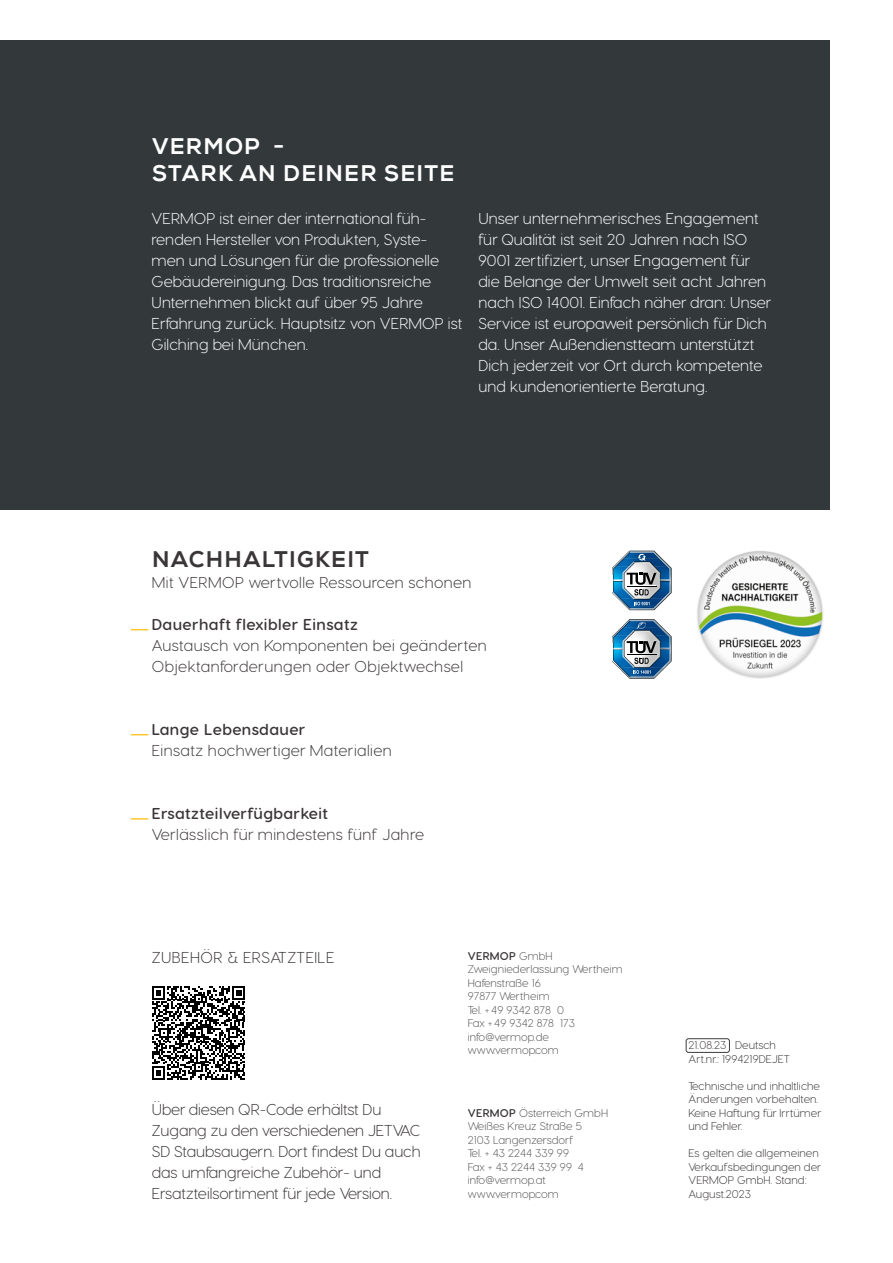
<style>
.page{position:relative;width:893px;height:1263px;background:#fff}
.page>*{position:absolute;margin:0;border:0;box-sizing:border-box;transform-origin:0 0}
.t1{font:22.5px/27px "Nexa X Bold";letter-spacing:.055em;color:#fff}
.t2{font:22.5px "Nexa X Bold";letter-spacing:.055em;color:#3a3536}
.t3{font:300 15.75px/21px "Visby Round CF";letter-spacing:.01em;color:#fff}
.t4{font:300 15.75px/21px "Visby Round CF";letter-spacing:.01em;color:#3a3536}
.t5{font:300 15.75px "Visby Round CF";letter-spacing:.03em;color:#3a3536}
.t6{font:600 15.75px "Visby Round CF";letter-spacing:.03em;color:#3a3536}
.t7{font:300 11.25px/13.5px "Visby Round CF";letter-spacing:.01em;color:#555454}
.t8{font:300 11.25px/13.5px "Visby Round CF";letter-spacing:.01em;color:#3a3536}
.s1{font-weight:600;color:#3a3536}
</style>
<div class="page">
<div style="left:0;top:40px;width:829px;height:470px;background:#33393b"></div>
<svg style="left:612px;top:551px;width:59px;height:59px"></svg>
<svg style="left:612px;top:619px;width:59px;height:60px"></svg>
<svg style="left:131px;top:629px;width:17px;height:1px"></svg>
<svg style="left:131px;top:734px;width:17px;height:1px"></svg>
<svg style="left:131px;top:818px;width:17px;height:2px"></svg>
<img style="left:697px;top:551px;width:126px;height:128px">
<div style="left:686px;top:1038px;width:44px;height:15px;border:1px solid #3c3c3b;border-radius:2px"></div>
<svg style="left:152px;top:986px;width:93px;height:94px"></svg>
<h1 class="t1" style="left:152px;top:133px;width:304px">VERMOP -<br>STARK AN DEINER SEITE</h1>
<p class="t3" style="left:151px;top:208px;width:312px">VERMOP ist einer der international füh&shy;renden Hersteller von Produkten, Syste&shy;men und Lösungen für die professionelle Gebäudereinigung. Das traditionsreiche Unternehmen blickt auf über 95 Jahre Erfahrung zurück. Hauptsitz von VERMOP ist Gilching bei München.</p>
<p class="t3" style="left:478px;top:208px;width:295px">Unser unternehmerisches Engagement für Qualität ist seit 20 Jahren nach ISO 9001 zertifiziert, unser Engagement für die Belange der Umwelt seit acht Jahren nach ISO 14001. Einfach näher dran: Unser Service ist europaweit persönlich für Dich da. Unser Außendienstteam unterstützt Dich jederzeit vor Ort durch kompetente und kundenorientierte Beratung.</p>
<h1 class="t2" style="left:152px;top:546px;width:219px">NACHHALTIGKEIT</h1>
<p class="t5" style="left:152px;top:573px;width:321px">Mit VERMOP wertvolle Ressourcen schonen</p>
<p class="t6" style="left:152px;top:615px;width:208px">Dauerhaft flexibler Einsatz</p>
<p class="t4" style="left:152px;top:635px;width:336px">Austausch von Komponenten bei geänderten<br>Objektanforderungen oder Objektwechsel</p>
<p class="t6" style="left:152px;top:720px;width:155px">Lange Lebensdauer</p>
<p class="t5" style="left:152px;top:741px;width:241px">Einsatz hochwertiger Materialien</p>
<p class="t6" style="left:152px;top:804px;width:178px">Ersatzteilverfügbarkeit</p>
<p class="t5" style="left:152px;top:825px;width:274px">Verlässlich für mindestens fünf Jahre</p>
<p class="t5" style="left:152px;top:948px;width:184px">ZUBEHÖR &amp; ERSATZTEILE</p>
<p class="t4" style="left:152px;top:1099px;width:270px">Über diesen QR-Code erhältst Du Zugang zu den verschiedenen JETVAC SD Staubsaugern. Dort findest Du auch das umfangreiche Zubehör- und Ersatzteilsortiment für jede Version.</p>
<p class="t7" style="left:468px;top:949px;width:156px"><span class="s1">VERMOP</span> GmbH<br>Zweigniederlassung Wertheim<br>Hafenstraße 16<br>97877 Wertheim<br>Tel. + 49 9342 878 0<br>Fax + 49 9342 878 173 info@vermop.de www.vermop.com</p>
<p class="t7" style="left:468px;top:1106px;width:142px"><span class="s1">VERMOP</span> Österreich GmbH<br>Weißes Kreuz Straße 5<br>2103 Langenzersdorf<br>Tel. + 43 2244 339 99<br>Fax + 43 2244 339 99 4 info@vermop.at www.vermop.com</p>
<p class="t8" style="left:688px;top:1038px;width:103px">21.08.23 Deutsch<br>Art.nr.: 1994219DEJET</p>
<p class="t8" style="left:688px;top:1079px;width:134px">Technische und inhaltliche<br>Änderungen vorbehalten.<br>Keine Haftung für Irrtümer und Fehler.</p>
<p class="t8" style="left:688px;top:1146px;width:134px">Es gelten die allgemeinen<br>Verkaufsbedingungen der<br>VERMOP GmbH. Stand:<br>August.2023</p>
</div>
